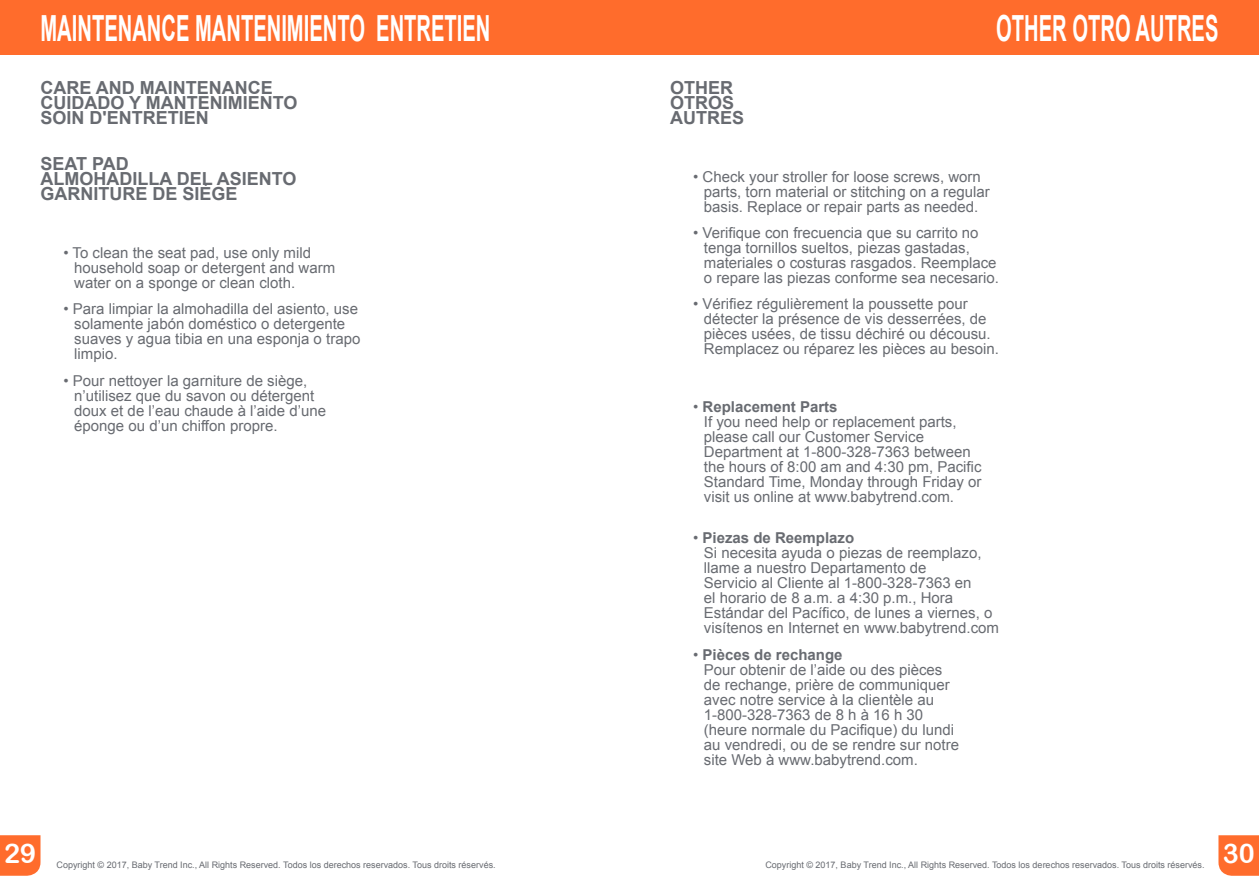
<style>
.page{position:relative;width:1259px;height:893px;background:#fff}
.page>*{position:absolute;margin:0;border:0;box-sizing:border-box;transform-origin:0 0}
.t1{font:700 36px "Arial";color:#fff;scale:.56 1}
.t2{font:27px "Arial Rounded MT Bold";color:#fff}
.t3{font:700 18px/15px "Arial";color:#686b71}
.t4{font:15px/15px "Arial";color:#686b71}
.t5{font:9px "Arial";color:#686b71}
.s1{font-weight:700}
</style>
<div class="page">
<div style="left:0;top:835px;width:40px;height:41px;background:#ff6c2c"></div>
<svg style="left:1218px;top:835px;width:41px;height:41px;background:#ff7235"></svg>
<div style="left:629px;top:0;width:630px;height:54px;background:#ff6c2c"></div>
<div style="left:0;top:0;width:629px;height:54px;background:#ff6c2c"></div>
<h1 class="t1" style="left:40px;top:8px;width:805px">MAINTENANCE MANTENIMIENTO ENTRETIEN</h1>
<h1 class="t1" style="left:996px;top:8px;width:398px">OTHER OTRO AUTRES</h1>
<p class="t3" style="left:40px;top:80px;width:259px">CARE AND MAINTENANCE<br>CUIDADO Y MANTENIMIENTO<br>SOIN D'ENTRETIEN</p>
<p class="t3" style="left:40px;top:156px;width:258px">SEAT PAD<br>ALMOHADILLA DEL ASIENTO<br>GARNITURE DE SIÈGE</p>
<p class="t4" style="left:74px;top:245px;width:262px;text-indent:-11px">• To clean the seat pad, use only mild household soap or detergent and warm water on a sponge or clean cloth.</p>
<p class="t4" style="left:74px;top:302px;width:288px;text-indent:-11px">• Para limpiar la almohadilla del asiento, use solamente jabón doméstico o detergente suaves y agua tibia en una esponja o trapo limpio.</p>
<p class="t4" style="left:74px;top:373px;width:253px;text-indent:-11px">• Pour nettoyer la garniture de siège, n’utilisez que du savon ou détergent doux et de l’eau chaude à l’aide d’une éponge ou d’un chiffon propre.</p>
<p class="t3" style="left:670px;top:80px;width:75px">OTHER<br>OTROS<br>AUTRES</p>
<p class="t4" style="left:704px;top:169px;width:287px;text-indent:-11px">• Check your stroller for loose screws, worn parts, torn material or stitching on a regular basis. Replace or repair parts as needed.</p>
<p class="t4" style="left:704px;top:225px;width:297px;text-indent:-11px">• Verifique con frecuencia que su carrito no tenga tornillos sueltos, piezas gastadas, materiales o costuras rasgados. Reemplace o repare las piezas conforme sea necesario.</p>
<p class="t4" style="left:704px;top:297px;width:297px;text-indent:-11px">• Vérifiez régulièrement la poussette pour détecter la présence de vis desserrées, de pièces usées, de tissu déchiré ou décousu.<br>Remplacez ou réparez les pièces au besoin.</p>
<p class="t4" style="left:704px;top:399px;width:279px;text-indent:-11px">• <span class="s1">Replacement Parts<br></span>If you need help or replacement parts, please call our Customer Service Department at 1-800-328-7363 between the hours of 8:00 am and 4:30 pm, Pacific Standard Time, Monday through Friday or visit us online at www.babytrend.com.</p>
<p class="t4" style="left:704px;top:531px;width:297px;text-indent:-11px">• <span class="s1">Piezas de Reemplazo<br></span>Si necesita ayuda o piezas de reemplazo, llame a nuestro Departamento de<br>Servicio al Cliente al 1-800-328-7363 en<br>el horario de 8 a.m. a 4:30 p.m., Hora Estándar del Pacífico, de lunes a viernes, o visítenos en Internet en www.babytrend.com</p>
<p class="t4" style="left:704px;top:647px;width:257px;text-indent:-11px">• <span class="s1">Pièces de rechange<br></span>Pour obtenir de l’aide ou des pièces de rechange, prière de communiquer avec notre service à la clientèle au<br>1-800-328-7363 de 8 h à 16 h 30 (heure normale du Pacifique) du lundi au vendredi, ou de se rendre sur notre site Web à www.babytrend.com.</p>
<h2 class="t2" style="left:4px;top:838px;width:34px">29</h2>
<p class="t5" style="left:57px;top:859px;width:441px">Copyright © 2017, Baby Trend Inc., All Rights Reserved. Todos los derechos reservados. Tous droits réservés.</p>
<p class="t5" style="left:765px;top:859px;width:441px">Copyright © 2017, Baby Trend Inc., All Rights Reserved. Todos los derechos reservados. Tous droits réservés.</p>
<h2 class="t2" style="left:1222px;top:838px;width:34px">30</h2>
</div>
